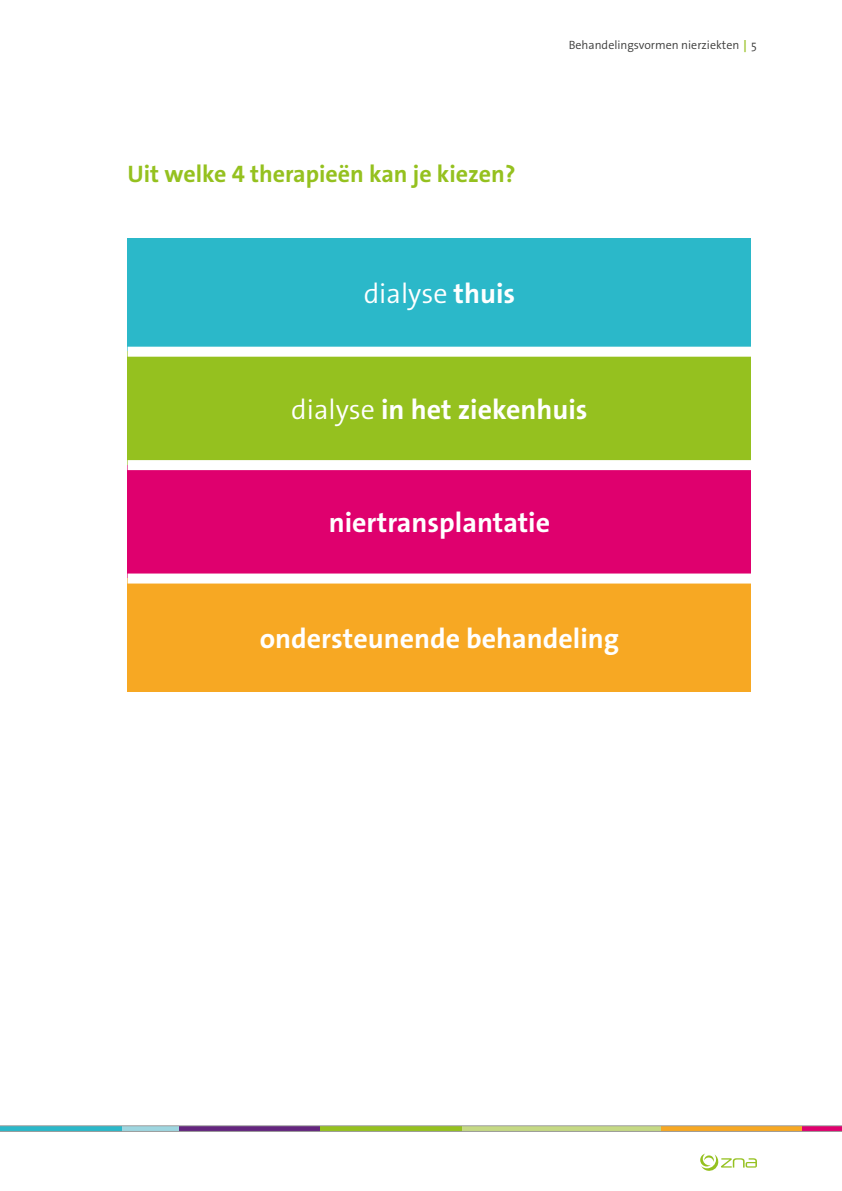
<style>
.page{position:relative;width:842px;height:1191px;background:#fff}
.page>*{position:absolute;margin:0;border:0;box-sizing:border-box;transform-origin:0 0}
.t1{font:700 28px "The Sans Os F";color:#fff}
.t2{font:300 28px "The Sans Os F";color:#fff}
.t3{font:700 24px "The Sans Os F";color:#95c11f}
.t4{font:300 12px "The Sans Os F";color:#3c3c3b}
.s1{font-weight:700}
.s2{font-weight:700;color:#a2c73a}
.s3{font-weight:300}
</style>
<div class="page">
<svg style="left:0;top:1125px;width:842px;height:6px;background:#a1a27e"></svg>
<svg style="left:700px;top:1153px;width:57px;height:17px"></svg>
<div style="left:128px;top:238px;width:623px;height:114px;background:#2bb8c9"></div>
<div style="left:128px;top:352px;width:623px;height:113px;background:#95c11f"></div>
<div style="left:128px;top:465px;width:623px;height:113px;background:#df006e"></div>
<div style="left:128px;top:578px;width:623px;height:114px;background:#f7a823"></div>
<div style="left:128px;top:347px;width:623px;height:10px;background:#fff"></div>
<div style="left:128px;top:460px;width:623px;height:10px;background:#fff"></div>
<div style="left:128px;top:573px;width:623px;height:10px;background:#fff"></div>
<p class="t3" style="left:128px;top:159px;width:390px">Uit welke 4 therapieën kan je kiezen?</p>
<p class="t2" style="left:364px;top:275px;width:153px">dialyse <span class="s1">thuis</span></p>
<p class="t4" style="left:569px;top:37px;width:190px">Behandelingsvormen nierziekten<span class="s2">↕</span>5</p>
<p class="t1" style="left:291px;top:391px;width:298px"><span class="s3">dialyse</span> in het ziekenhuis</p>
<p class="t1" style="left:329px;top:505px;width:223px">niertransplantatie</p>
<p class="t1" style="left:260px;top:620px;width:361px">ondersteunende behandeling</p>
</div>
